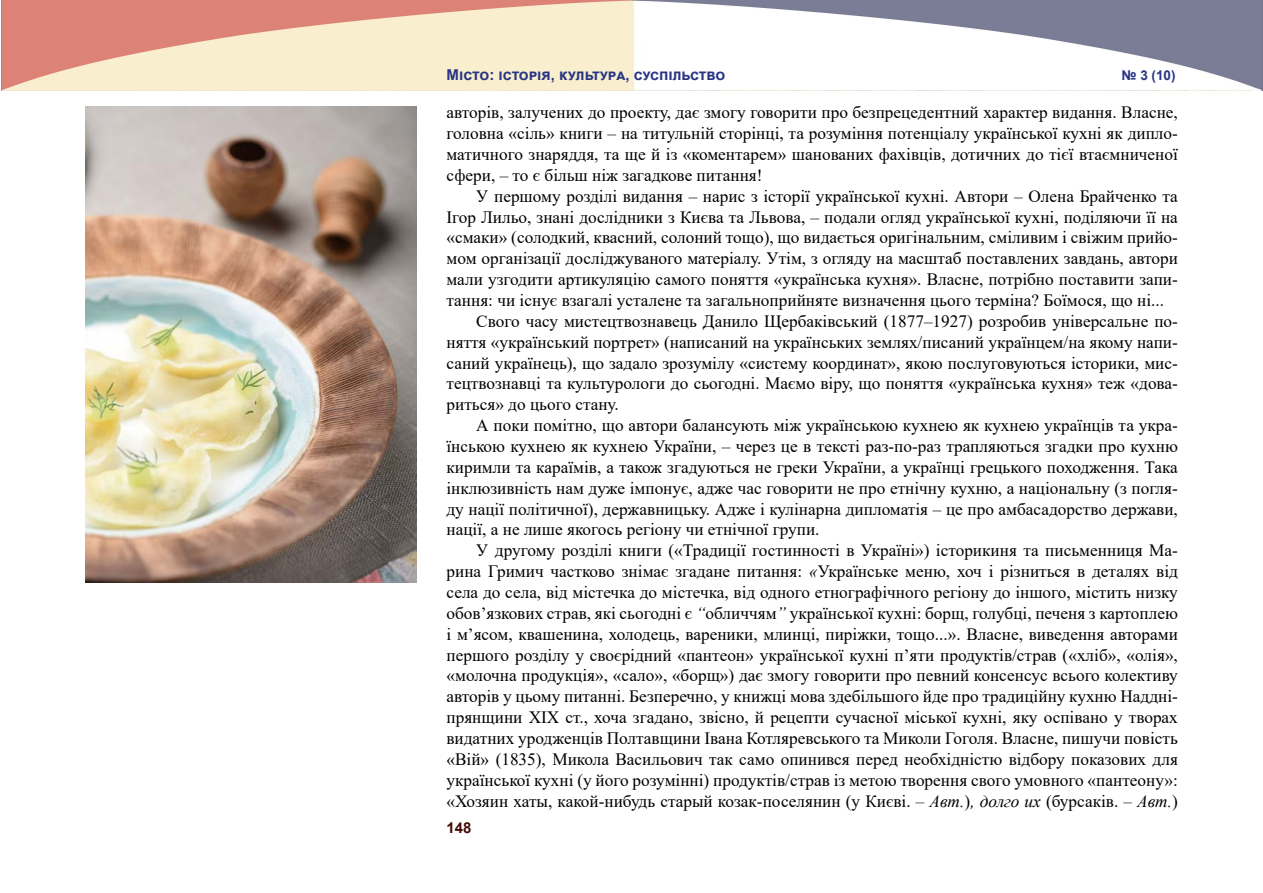
<style>
.page{position:relative;width:1263px;height:893px;background:#fff}
.page>*{position:absolute;margin:0;border:0;box-sizing:border-box;transform-origin:0 0}
.t1{font:17.25px/20.9px "Times New Roman";color:#000;text-align:justify}
.t2{font:700 15px "Arial";color:#283583}
.t3{font:700 15px "Arial";color:#440b03}
.t4{font:700 13.5px "Arial";color:#283583}
.s1{font-style:italic}
</style>
<div class="page">
<img style="left:1px;top:0;width:1262px;height:90px">
<img style="left:85px;top:106px;width:332px;height:477px">
<p class="t2" style="left:446px;top:64px;width:280px">Місто: історія, культура, суспільство</p>
<p class="t4" style="left:1121px;top:66px;width:56px">№ 3 (10)</p>
<p class="t1" style="left:446px;top:102px;width:733px">авторів, залучених до проекту, дає змогу говорити про безпрецедентний характер видання. Власне, головна «сіль» книги – на титульній сторінці, та розуміння потенціалу української кухні як дипло&shy;матичного знаряддя, та ще й із «коментарем» шанованих фахівців, дотичних до тієї втаємниченої сфери, – то є більш ніж загадкове питання!</p>
<p class="t1" style="left:476px;top:185px;width:703px">У першому розділі видання – нарис з історії української кухні. Автори – Олена Брайченко та</p>
<p class="t1" style="left:446px;top:206px;width:733px">Ігор Лильо, знані дослідники з Києва та Львова, – подали огляд української кухні, поділяючи її на</p>
<p class="t1" style="left:446px;top:227px;width:733px">«смаки» (солодкий, квасний, солоний тощо), що видається оригінальним, сміливим і свіжим прийо-</p>
<p class="t1" style="left:446px;top:247px;width:733px">мом організації досліджуваного матеріалу. Утім, з огляду на масштаб поставлених завдань, автори</p>
<p class="t1" style="left:446px;top:268px;width:733px">мали узгодити артикуляцію самого поняття «українська кухня». Власне, потрібно поставити запи-</p>
<p class="t1" style="left:446px;top:289px;width:719px">тання: чи існує взагалі усталене та загальноприйняте визначення цього терміна? Боїмося, що ні...</p>
<p class="t1" style="left:476px;top:310px;width:703px">Свого часу мистецтвознавець Данило Щербаківський (1877–1927) розробив універсальне по-</p>
<p class="t1" style="left:446px;top:331px;width:733px">няття «український портрет» (написаний на українських землях/писаний українцем/на якому напи-</p>
<p class="t1" style="left:446px;top:352px;width:733px">саний українець), що задало зрозумілу «систему координат», якою послуговуються історики, мис-</p>
<p class="t1" style="left:446px;top:373px;width:733px">тецтвознавці та культурологи до сьогодні. Маємо віру, що поняття «українська кухня» теж «дова-</p>
<p class="t1" style="left:446px;top:393px;width:174px">риться» до цього стану.</p>
<p class="t1" style="left:476px;top:414px;width:703px">А поки помітно, що автори балансують між українською кухнею як кухнею українців та укра-</p>
<p class="t1" style="left:446px;top:435px;width:733px">їнською кухнею як кухнею України, – через це в тексті раз-по-раз трапляються згадки про кухню</p>
<p class="t1" style="left:446px;top:456px;width:733px">киримли та караїмів, а також згадуються не греки України, а українці грецького походження. Така</p>
<p class="t1" style="left:446px;top:477px;width:733px">інклюзивність нам дуже імпонує, адже час говорити не про етнічну кухню, а національну (з погля-</p>
<p class="t1" style="left:446px;top:498px;width:733px">ду нації політичної), державницьку. Адже і кулінарна дипломатія – це про амбасадорство держави,</p>
<p class="t1" style="left:446px;top:519px;width:375px">нації, а не лише якогось регіону чи етнічної групи.</p>
<p class="t1" style="left:476px;top:539px;width:703px">У другому розділі книги («Традиції гостинності в Україні») історикиня та письменниця Ма-</p>
<p class="t1" style="left:446px;top:560px;width:733px">рина Гримич частково знімає згадане питання: <span class="s1">«</span>Українське меню, хоч і різниться в деталях від</p>
<p class="t1" style="left:446px;top:581px;width:733px">села до села, від містечка до містечка, від одного етнографічного регіону до іншого, містить низку</p>
<p class="t1" style="left:446px;top:602px;width:733px">обов’язкових страв, які сьогодні є <span class="s1">“</span>обличчям<span class="s1">”</span> української кухні: борщ, голубці, печеня з картоплею</p>
<p class="t1" style="left:446px;top:623px;width:733px">і м’ясом, квашенина, холодець, вареники, млинці, пиріжки, тощо...». Власне, виведення авторами</p>
<p class="t1" style="left:446px;top:644px;width:733px">першого розділу у своєрідний «пантеон» української кухні п’яти продуктів/страв («хліб», «олія»,</p>
<p class="t1" style="left:446px;top:665px;width:733px">«молочна продукція», «сало», «борщ») дає змогу говорити про певний консенсус всього колективу</p>
<p class="t1" style="left:446px;top:685px;width:733px">авторів у цьому питанні. Безперечно, у книжці мова здебільшого йде про традиційну кухню Наддні-</p>
<p class="t1" style="left:446px;top:706px;width:733px">прянщини XIX ст., хоча згадано, звісно, й рецепти сучасної міської кухні, яку оспівано у творах</p>
<p class="t1" style="left:446px;top:727px;width:733px">видатних уродженців Полтавщини Івана Котляревського та Миколи Гоголя. Власне, пишучи повість</p>
<p class="t1" style="left:446px;top:748px;width:733px">«Вій» (1835), Микола Васильович так само опинився перед необхідністю відбору показових для</p>
<p class="t1" style="left:446px;top:769px;width:733px">української кухні (у його розумінні) продуктів/страв із метою творення свого умовного «пантеону»:</p>
<p class="t1" style="left:446px;top:790px;width:733px">«Хозяин хаты, какой-нибудь старый козак-поселянин (у Києві. <span class="s1">– Авт.</span>)<span class="s1">, долго их</span> (бурсаків. <span class="s1">– Авт.</span>)</p>
<p class="t3" style="left:446px;top:817px;width:27px">148</p>
</div>
